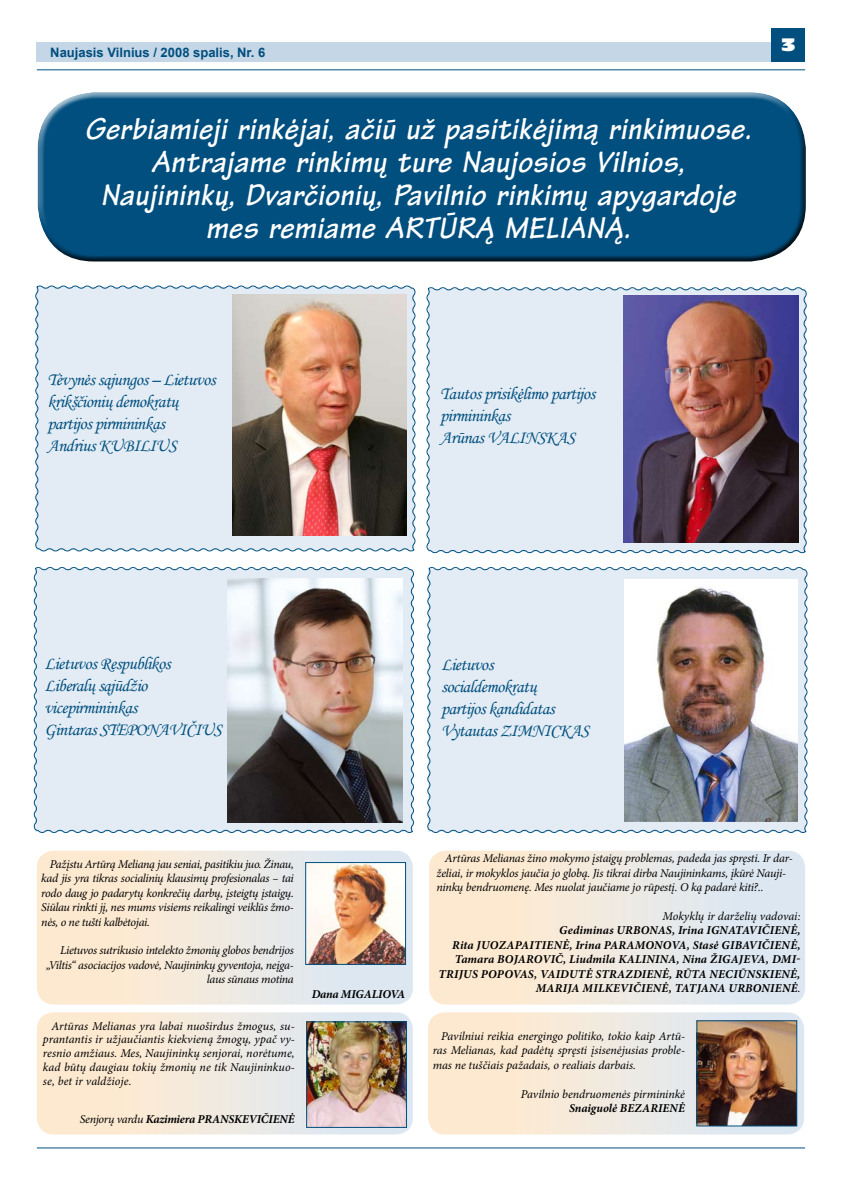
<style>
.page{position:relative;width:842px;height:1191px;background:#fff}
.page>*{position:absolute;margin:0;border:0;box-sizing:border-box;transform-origin:0 0}
.t1{font:italic 700 32px/33px "Tekton Pro";letter-spacing:.02em;color:#fff;text-align:center}
.t2{font:18px/22px "Monotype Corsiva";letter-spacing:-.03em;color:#004f7f}
.t3{font:16.8px "Incised 901 TL Nord";color:#fff}
.t4{font:700 13px "Arial";color:#004f7f}
.t5{font:italic 12px/14.4px "Minion Pro";letter-spacing:-.02em;color:#000;text-align:justify}
.t6{font:italic 700 12px/14.4px "Minion Pro";letter-spacing:.02em;color:#000;text-align:right}
.t7{font:italic 700 12px "Minion Pro";letter-spacing:-.01em;color:#000}
.t8{font:italic 12px "Minion Pro";color:#000}
.s1{font-weight:400}
</style>
<div class="page">
<div style="left:37px;top:43px;width:768px;height:19px;background:#c5d6e6"></div>
<hr style="left:37px;top:69px;width:768px;height:1px;background:#004f7f">
<hr style="left:37px;top:1147px;width:768px;height:1px;background:#004f7f">
<div style="left:772px;top:28px;width:33px;height:34px;background:#004f7f"></div>
<svg style="left:35px;top:285px;width:381px;height:267px;background:#dde8f0"></svg>
<div style="left:427px;top:567px;width:381px;height:266px;background:#e3ecf4"></div>
<svg style="left:426px;top:287px;width:381px;height:267px;background:#dce6ef"></svg>
<div style="left:33px;top:567px;width:381px;height:266px;background:#e3ecf4"></div>
<svg style="left:428px;top:1012px;width:376px;height:122px;background:#f2e9dc"></svg>
<img style="left:698px;top:1022px;width:97px;height:102px">
<div style="left:696px;top:1020px;width:101px;height:106px;border:1px solid #004f7f"></div>
<svg style="left:37px;top:1012px;width:376px;height:122px;background:#f2e9dc"></svg>
<img style="left:308px;top:1023px;width:97px;height:102px">
<div style="left:306px;top:1021px;width:101px;height:106px;border:1px solid #004f7f"></div>
<svg style="left:429px;top:850px;width:376px;height:154px;background:#eee9e1"></svg>
<svg style="left:37px;top:850px;width:376px;height:154px;background:#f1e9de"></svg>
<img style="left:307px;top:864px;width:97px;height:99px">
<div style="left:305px;top:862px;width:101px;height:103px;border:1px solid #004f7f"></div>
<img style="left:228px;top:578px;width:174px;height:244px">
<img style="left:624px;top:296px;width:174px;height:246px">
<div style="left:36px;top:92px;width:770px;height:170px;background:#000;opacity:.75"></div>
<img style="left:624px;top:579px;width:174px;height:242px">
<img style="left:232px;top:295px;width:174px;height:241px">
<p class="t4" style="left:50px;top:44px;width:217px">Naujasis Vilnius / 2008 spalis, Nr. 6</p>
<h1 class="t1" style="left:85px;top:113px;width:668px">Gerbiamieji rinkėjai, ačiū už pasitikėjimą rinkimuose.<br>Antrajame rinkimų ture Naujosios Vilnios, Naujininkų, Dvarčionių, Pavilnio rinkimų apygardoje mes remiame ARTŪRĄ MELIANĄ.</h1>
<h3 class="t3" style="left:781px;top:34px;width:16px">3</h3>
<h2 class="t2" style="left:47px;top:368px;width:169px">Tėvynės sąjungos – Lietuvos krikščionių demokratų partijos pirmininkas<br>Andrius Kubili</h2>
<h2 class="t2" style="left:156px;top:434px;width:20px">us</h2>
<h2 class="t2" style="left:440px;top:382px;width:157px">Tautos prisikėlimo partijos pirmininkas<br>Arūnas Valinskas</h2>
<h2 class="t2" style="left:45px;top:652px;width:128px">Lietuvos Respublikos<br>Liberalų sąjūdžio vicepirmininkas<br>Gintaras Steponavi</h2>
<h2 class="t2" style="left:186px;top:718px;width:35px">čius</h2>
<h2 class="t2" style="left:441px;top:653px;width:115px">Lietuvos socialdemokratų partijos kandidatas<br>Vytautas Zimni</h2>
<h2 class="t2" style="left:550px;top:719px;width:20px">ckas</h2>
<p class="t5" style="left:41px;top:857px;width:254px;text-indent:9px">Pažįstu Artūrą Melianą jau seniai, pasitikiu juo. Žinau, kad jis yra tikras socialinių klausimų profesionalas – tai rodo daug jo padarytų konkrečių darbų, įsteigtų įstaigų.<br>Siūlau rinkti jį, nes mums visiems reikalingi veiklūs žmo&shy;nės, o ne tušti kalbėtojai.</p>
<p class="t5" style="left:46px;top:943px;width:249px;text-align:right">Lietuvos sutrikusio intelekto žmonių globos bendrijos „Viltis“ asociacijos vadovė, Naujininkų gyventoja, neįga&shy;laus sūnaus motina</p>
<p class="t5" style="left:43px;top:1018px;width:253px;line-height:13.8px;text-indent:9px">Artūras Melianas yra labai nuoširdus žmogus, su&shy;prantantis ir užjaučiantis kiekvieną žmogų, ypač vy&shy;resnio amžiaus. Mes, Naujininkų senjorai, norėtume, kad būtų daugiau tokių žmonių ne tik Naujininkuo&shy;se, bet ir valdžioje.</p>
<p class="t7" style="left:80px;top:1110px;width:216px"><span class="s1">Senjorų vardu</span> KAZIMIERA PRANSKEVIČIENĖ</p>
<p class="t7" style="left:312px;top:985px;width:95px">DANA MIGALIOVA</p>
<p class="t5" style="left:436px;top:851px;width:358px;text-align:left;text-indent:8px">Artūras Melianas žino mokymo įstaigų problemas, padeda jas spręsti. Ir dar&shy;želiai, ir mokyklos jaučia jo globą. Jis tikrai dirba Naujininkams, įkūrė Nauji&shy;ninkų bendruomenę. Mes nuolat jaučiame jo rūpestį. O ką padarė kiti?..</p>
<p class="t8" style="left:662px;top:908px;width:140px">Mokyklų ir darželių vadovai:</p>
<p class="t6" style="left:559px;top:923px;width:243px">GEDIMINAS URBONAS, IRINA IGNATAVIČIENĖ,</p>
<p class="t6" style="left:452px;top:937px;width:350px">RITA JUOZAPAITIENĖ, IRINA PARAMONOVA, STASĖ GIBAVIČIENĖ,</p>
<p class="t6" style="left:455px;top:952px;width:347px">TAMARA BOJAROVIČ, LIUDMILA KALININA, NINA ŽIGAJEVA, DMI-</p>
<p class="t6" style="left:439px;top:966px;width:28px">TRIJUS</p>
<p class="t6" style="left:481px;top:966px;width:275px">POPOVAS, VAIDUTĖ STRAZDIENĖ, RŪTA NECIŪNSK</p>
<p class="t6" style="left:536px;top:966px;width:266px">IENĖ,<br>MARIJA MILKEVIČIENĖ, TATJANA URBONIENĖ<span class="s1">.</span></p>
<p class="t5" style="left:433px;top:1028px;width:254px;text-indent:9px">Pavilniui reikia energingo politiko, tokio kaip Artū&shy;ras Melianas, kad padėtų spręsti įsisenėjusias proble&shy;mas ne tuščiais pažadais, o realiais darbais.</p>
<p class="t5" style="left:521px;top:1086px;width:166px">Pavilnio bendruomenės pirmininkė</p>
<p class="t6" style="left:569px;top:1100px;width:117px">SNAIGUOLĖ BEZARIENĖ</p>
</div>
